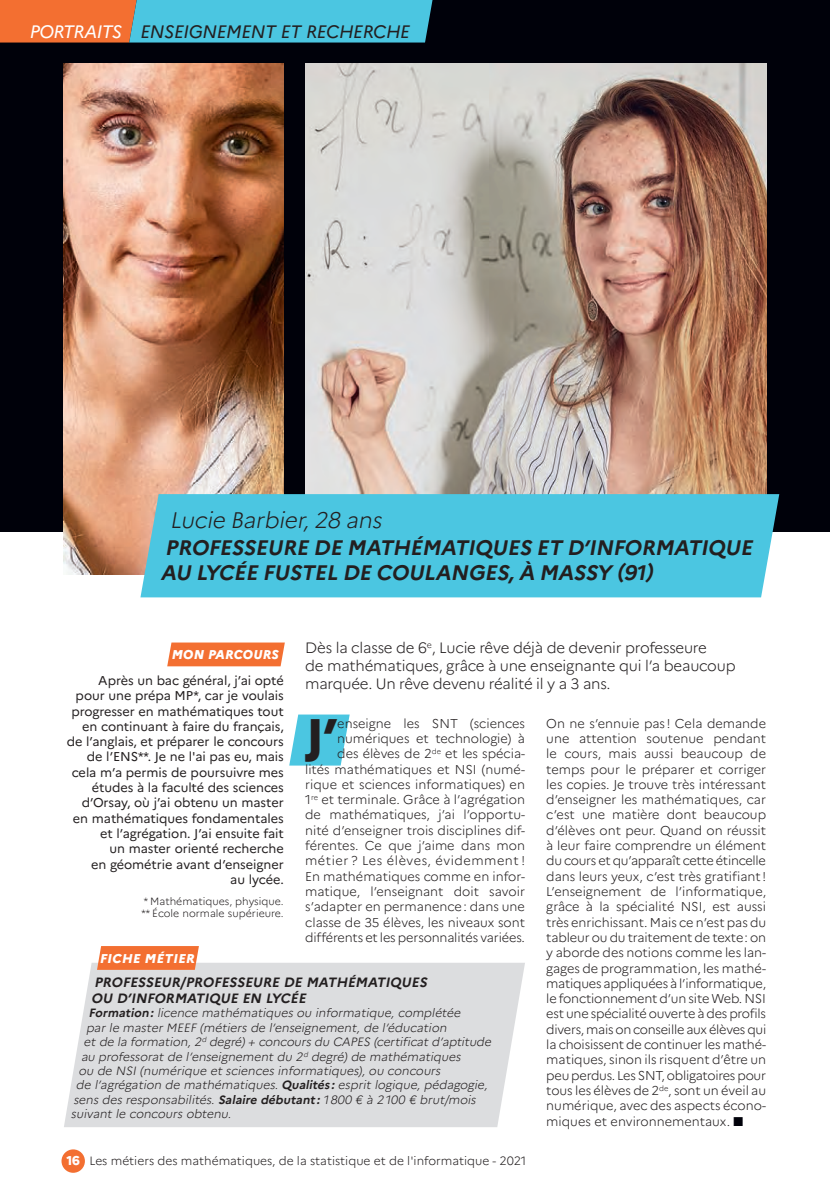
<style>
.page{position:relative;width:830px;height:1191px;background:#fff}
.page>*{position:absolute;margin:0;border:0;box-sizing:border-box;transform-origin:0 0}
.t1{font:800 48.45px "Marianne";color:#231f20}
.t2{font:italic 300 22.5px "Marianne";color:#231f20}
.t3{font:italic 700 21px/25.2px "Marianne";letter-spacing:-.015em;color:#231f20}
.t4{font:italic 18px "Marianne";letter-spacing:-.02em;color:#231f20}
.t5{font:300 15px/18px "Marianne";letter-spacing:-.015em;color:#231f20}
.t6{font:italic 700 13.5px/16.2px "Marianne";color:#231f20}
.t7{font:300 12.75px/15.3px "Marianne";color:#231f20;text-align:right}
.t8{font:12.75px/15.3px "Marianne";letter-spacing:-.005em;color:#231f20;text-align:right}
.t9{font:italic 800 12.75px "Marianne";letter-spacing:.02em;color:#fff}
.t10{font:italic 800 12.75px "Marianne";color:#fff}
.t11{font:italic 300 12px "Marianne";letter-spacing:-.02em;color:#231f20}
.t12{font:300 12px "Marianne";color:#231f20}
.t13{font:300 10.5px/12.3px "Marianne";color:#231f20}
.s1{color:#fff}
.s2{font-weight:700}
.s3{font-weight:800;font-size:12.75px;color:#fff}
</style>
<div class="page">
<div style="left:0;top:0;width:829px;height:531px;background:#00010a"></div>
<svg style="left:0;top:0;width:432px;height:43px;background:#7da8a7"></svg>
<img style="left:305px;top:64px;width:461px;height:430px">
<img style="left:64px;top:64px;width:220px;height:510px">
<div style="left:61px;top:1149px;width:24px;height:23px;background:#f36f31;border-radius:50%"></div>
<svg style="left:289px;top:714px;width:60px;height:51px;background:#66cee5"></svg>
<div style="left:140px;top:494px;width:638px;height:103px;background:#4bc6e1"></div>
<svg style="left:167px;top:642px;width:118px;height:24px;background:#f3773d"></svg>
<div style="left:64px;top:963px;width:460px;height:164px;background:#dcdddf"></div>
<svg style="left:97px;top:946px;width:102px;height:24px;background:#f2753a"></svg>
<h3 class="t4" style="left:30px;top:25px;width:381px"><span class="s1">PORTRAITS</span> ENSEIGNEMENT ET RECHERCHE</h3>
<h2 class="t2" style="left:170px;top:511px;width:217px">Lucie Barbier,28 ans</h2>
<h3 class="t3" style="left:160px;top:537px;width:596px">PROFESSEURE DE MATHÉMATIQUES ET D’INFORMATIQUE<br>AU LYCÉE FUSTEL DE COULANGES,À MASSY (91)</h3>
<p class="t5" style="left:305px;top:640px;width:431px">Dès la classe de 6<sup>e</sup>, Lucie rêve déjà de devenir professeure<br>de mathématiques, grâce à une enseignante qui l’a beaucoup marquée. Un rêve devenu réalité il y a 3 ans.</p>
<p class="t9" style="left:172px;top:647px;width:108px">MON PARCOURS</p>
<p class="t8" style="left:67px;top:674px;width:218px">Après un bac général, j’ai opté pour une prépa MP*, car je voulais progresser en mathématiques tout en continuant à faire du français, de l’anglais, et préparer le concours de l’ENS**. Je ne l'ai pas eu, mais cela m’a permis de poursuivre mes études à la faculté des sciences d’Orsay, où j’ai obtenu un master en mathématiques fondamentales et l’agrégation. J’ai ensuite fait<br>un master orienté recherche<br>en géométrie avant d’enseigner<br>au lycée.</p>
<p class="t13" style="left:141px;top:896px;width:144px">* Mathématiques, physique. ** École normale supérieure.</p>
<p class="t7" style="left:305px;top:716px;width:221px">enseigne les SNT (sciences numériques et technologie) à<br>des élèves de 2<sup>de</sup> et les spécia-<br>lités mathématiques et NSI (numé&shy;rique et sciences informatiques) en 1<sup>re</sup> et terminale. Grâce à l’agrégation de mathématiques, j’ai l’opportu&shy;nité d’enseigner trois disciplines dif&shy;férentes. Ce que j’aime dans mon métier ? Les élèves, évidemment !<br>En mathématiques comme en infor&shy;matique, l’enseignant doit savoir s’adapter en permanence : dans une classe de 35 élèves, les niveaux sont différents et les personnalités variées.</p>
<p class="t7" style="left:546px;top:716px;width:221px;text-align:justify">On ne s’ennuie pas ! Cela demande une attention soutenue pendant le cours, mais aussi beaucoup de temps pour le préparer et corriger les copies. Je trouve très intéressant d’enseigner les mathématiques, car c’est une matière dont beaucoup d’élèves ont peur. Quand on réussit à leur faire comprendre un élément du cours et qu’apparaît cette étincelle dans leurs yeux, c’est très gratifiant !<br>L’enseignement de l’informatique, grâce à la spécialité NSI, est aussi très enrichissant. Mais ce n’est pas du tableur ou du traitement de texte: on y aborde des notions comme les lan&shy;gages de program mation, les mathé&shy;matiques appliquées à l’informatique, le fonctionnement d’un site Web. NSI est une spécialité ouverte à des profils divers, mais on conseille aux élèves qui la choisissent de continuer les mathé&shy;matiques, sinon ils risquent d’être un peu perdus. Les SNT, obligatoires pour tous les élèves de 2<sup>de</sup>, sont un éveil au numérique, avec des aspects écono&shy;miques et environnementaux.</p>
<h1 class="t1" style="left:305px;top:709px;width:33px">J’</h1>
<p class="t10" style="left:100px;top:951px;width:99px">FICHE MÉTIER</p>
<p class="t6" style="left:91px;top:975px;width:339px">PROFESSEUR/PROFESSEURE DE MATHÉMATIQUES<br>OU D’INFORMATIQUE EN LYCÉE</p>
<p class="t11" style="left:89px;top:1008px;width:375px"><span class="s2">Formation :</span> licence mathématiques ou informatique, complétée</p>
<p class="t11" style="left:86px;top:1022px;width:364px">par le master MEEF (métiers de l’enseignement, de l’éducation</p>
<p class="t11" style="left:83px;top:1037px;width:411px">et de la formation, 2<sup>d</sup> degré) + concours du CAPES (certificat d’aptitude</p>
<p class="t11" style="left:81px;top:1051px;width:383px">au professorat de l’enseignement du 2<sup>d</sup> degré) de mathématiques</p>
<p class="t11" style="left:78px;top:1066px;width:365px">ou de NSI (numérique et sciences informatiques), ou concours</p>
<p class="t11" style="left:76px;top:1080px;width:415px">de l’agrégation de mathématiques. <span class="s2">Qualités :</span> esprit logique, pédagogie,</p>
<p class="t11" style="left:73px;top:1094px;width:406px">sens des responsabilités. <span class="s2">Salaire débutant :</span> 1800 € à 2 100 € brut/mois</p>
<p class="t11" style="left:71px;top:1109px;width:164px">suivant le concours obtenu.</p>
<p class="t12" style="left:67px;top:1155px;width:461px"><span class="s3">16</span> Les métiers des mathématiques, de la statistique et de l'informatique - 2021</p>
</div>
